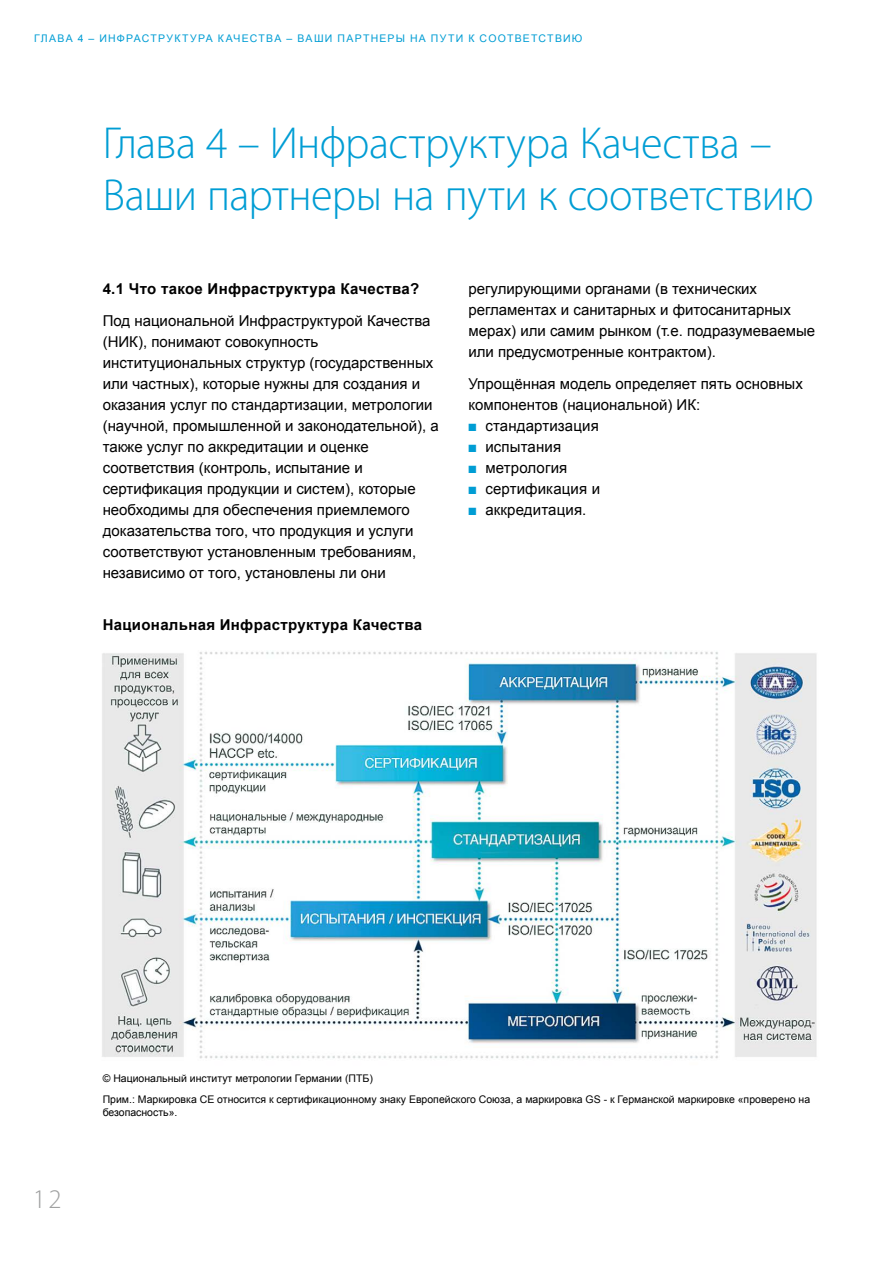
<style>
.page{position:relative;width:893px;height:1263px;background:#fff}
.page>*{position:absolute;margin:0;border:0;box-sizing:border-box;transform-origin:0 0}
.t1{font:300 45px/52.5px "Myriad Pro";letter-spacing:-.01em;color:#009dd4}
.t2{font:300 27px "Myriad Pro";color:#a0a1a1}
.t3{font:15px/21px "Arial";color:#000}
.t4{font:700 15px "Arial";letter-spacing:.02em;color:#000}
.t5{font:10.5px/21px "Arial";color:#000}
.t6{font:10.5px "Arial";letter-spacing:.115em;color:#009dd4}
.s1{color:#009dd4}
</style>
<div class="page">
<img style="left:102px;top:651px;width:715px;height:408px">
<p class="t6" style="left:34px;top:31px;width:171px">ГЛАВА 4 – ИНФРАСТРУКТУРА</p>
<p class="t6" style="left:218px;top:31px;width:365px">КАЧЕСТВА – ВАШИ ПАРТНЕРЫ НА ПУТИ К СООТВЕТСТВИЮ</p>
<h1 class="t1" style="left:103px;top:116px;width:713px">Глава 4 – Инфраструктура Качества –<br>Ваши партнеры на пути к соответствию</h1>
<p class="t4" style="left:103px;top:279px;width:318px">4.1 Что такое Инфраструктура Качества?</p>
<p class="t3" style="left:103px;top:310px;width:338px">Под национальной Инфраструктурой Качества (НИК), понимают совокупность институциональных структур (государственных или частных), которые нужны для создания и оказания услуг по стандартизации, метрологии (научной, промышленной и законодательной), а также услуг по аккредитации и оценке соответствия (контроль, испытание и сертификация продукции и систем), которые необходимы для обеспечения приемлемого доказательства того, что продукция и услуги соответствуют установленным требованиям, независимо от того, установлены ли они</p>
<p class="t4" style="left:103px;top:615px;width:321px">Национальная Инфраструктура Качества</p>
<p class="t3" style="left:468px;top:278px;width:348px">регулирующими органами (в технических регламентах и санитарных и фитосанитарных мерах) или самим рынком (т.е. подразумеваемые или предусмотренные контрактом).</p>
<p class="t3" style="left:468px;top:373px;width:336px">Упрощённая модель определяет пять основных компонентов (национальной) ИК:</p>
<p class="t3" style="left:468px;top:415px;width:132px"><span class="s1">■</span> стандартизация</p>
<p class="t3" style="left:468px;top:436px;width:94px"><span class="s1">■</span> испытания</p>
<p class="t3" style="left:468px;top:457px;width:100px"><span class="s1">■</span> метрология</p>
<p class="t3" style="left:468px;top:478px;width:133px"><span class="s1">■</span> сертификация и</p>
<p class="t3" style="left:468px;top:499px;width:120px"><span class="s1">■</span> аккредитация.</p>
<h2 class="t2" style="left:33px;top:1182px;width:31px">12</h2>
<p class="t5" style="left:103px;top:1067px;width:709px">© Национальный институт метрологии Германии (ПТБ)<br>Прим.: Маркировка CE относится к сертификационному знаку Европейского Союза, а маркировка GS - к Германской маркировке «проверено на</p>
<p class="t5" style="left:103px;top:1102px;width:76px">безопасность».</p>
</div>
